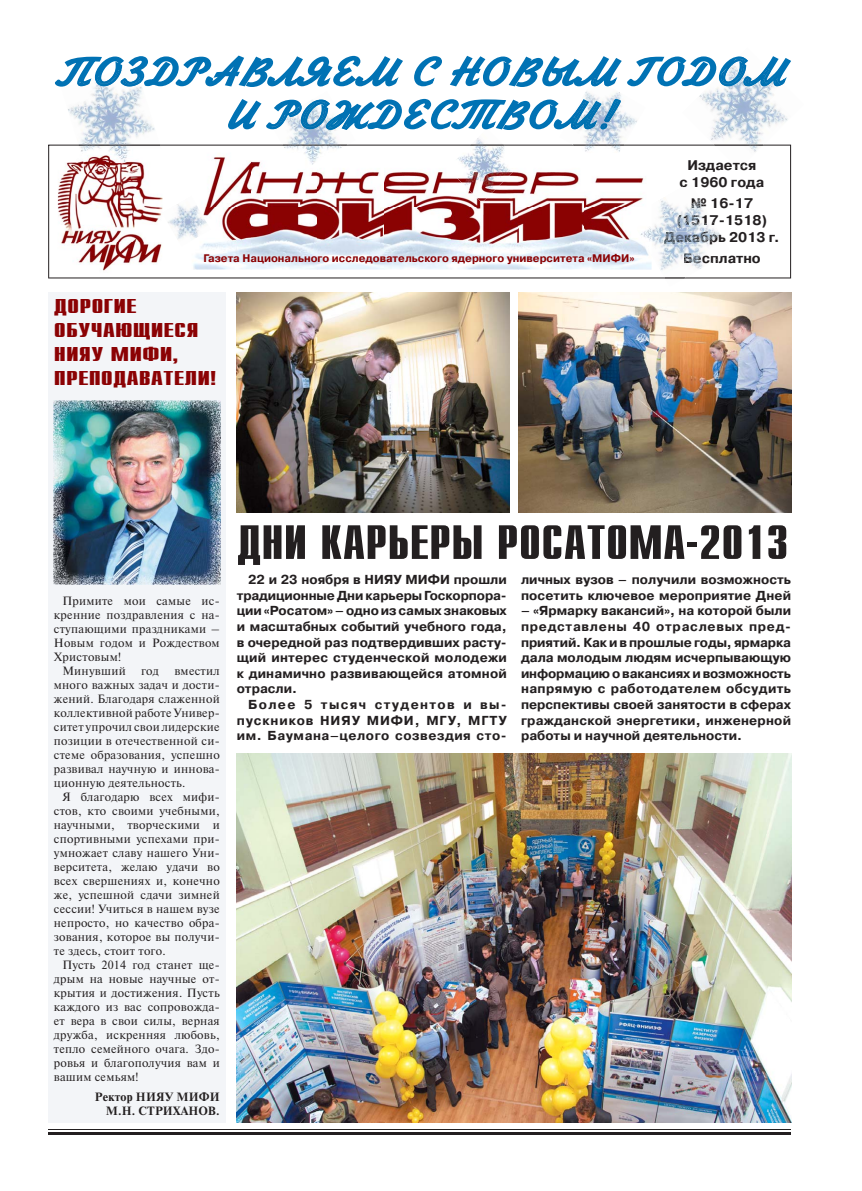
<style>
.page{position:relative;width:862px;height:1191px;background:#fff}
.page>*{position:absolute;margin:0;border:0;box-sizing:border-box;transform-origin:0 0}
.t1{font:700 48px "Compact C";color:#231f20;scale:1.15 1}
.t2{font:40px/43px "Zhikharev C";letter-spacing:.04em;color:#0072b4;text-align:center;scale:1.13 1}
.t3{font:700 20px/24px "Compact C";color:#8b0204;scale:1.5 1}
.t4{font:700 14px/16.8px "Pragmatica C";color:#231f20;text-align:center}
.t5{font:700 13px/15.6px "Pragmatica C";letter-spacing:.015em;color:#231f20;text-align:justify}
.t6{font:12px/14px "Newton C";letter-spacing:.02em;color:#231f20;text-align:justify}
.t7{font:700 12px/14px "Newton C";letter-spacing:.02em;color:#231f20;text-align:right}
.t8{font:700 11px "Pragmatica C";color:#8b0204}
.s1{color:#282627}
.s2{color:#4a5660}
.s3{color:#4b5869}
.s4{color:#4d586c}
.s5{color:#4c5a6b}
.s6{color:#506071}
.s7{color:#556372}
.s8{color:#566575}
.s9{color:#505f71}
.s10{color:#38393c}
</style>
<div class="page">
<hr style="left:48px;top:1129px;width:743px;height:1px;background:#231f20">
<hr style="left:48px;top:1131px;width:743px;height:3px;background:#231f20">
<svg style="left:48px;top:145px;width:743px;height:133px"></svg>
<img style="left:58px;top:148px;width:104px;height:125px">
<img style="left:518px;top:292px;width:273px;height:221px">
<img style="left:237px;top:292px;width:273px;height:221px">
<img style="left:237px;top:753px;width:554px;height:370px">
<div style="left:48px;top:292px;width:177px;height:831px;background:#f3f5f8"></div>
<img style="left:54px;top:401px;width:166px;height:183px">
<img style="left:682px;top:87px;width:110px;height:73px">
<img style="left:729px;top:160px;width:19px;height:10px">
<img style="left:714px;top:145px;width:50px;height:1px">
<img style="left:470px;top:138px;width:34px;height:8px">
<img style="left:447px;top:146px;width:75px;height:57px">
<img style="left:162px;top:199px;width:22px;height:48px">
<img style="left:184px;top:195px;width:27px;height:50px">
<img style="left:651px;top:187px;width:79px;height:92px">
<img style="left:629px;top:204px;width:22px;height:51px">
<img style="left:680px;top:182px;width:14px;height:6px">
<img style="left:691px;top:198px;width:14px;height:10px">
<img style="left:677px;top:215px;width:39px;height:13px">
<img style="left:664px;top:231px;width:62px;height:13px">
<img style="left:684px;top:254px;width:43px;height:10px">
<svg style="left:664px;top:277px;width:22px;height:1px"></svg>
<img style="left:559px;top:91px;width:87px;height:54px">
<svg style="left:55px;top:56px;width:736px;height:31px"></svg>
<img style="left:589px;top:78px;width:2px;height:8px">
<img style="left:591px;top:77px;width:18px;height:9px">
<img style="left:574px;top:146px;width:49px;height:21px">
<img style="left:572px;top:145px;width:52px;height:1px">
<img style="left:273px;top:130px;width:82px;height:15px">
<svg style="left:228px;top:99px;width:393px;height:31px"></svg>
<img style="left:270px;top:100px;width:78px;height:29px">
<img style="left:283px;top:146px;width:63px;height:27px">
<img style="left:282px;top:145px;width:66px;height:1px">
<img style="left:61px;top:86px;width:100px;height:62px">
<img style="left:79px;top:86px;width:54px;height:1px">
<img style="left:68px;top:65px;width:10px;height:21px">
<img style="left:78px;top:65px;width:64px;height:21px">
<img style="left:77px;top:66px;width:64px;height:20px">
<img style="left:78px;top:145px;width:82px;height:1px">
<img style="left:79px;top:148px;width:83px;height:26px">
<h2 class="t2" style="left:56px;top:51px;width:645px">ПОЗДРАВЛЯЕМ С НОВЫМ ГОДОМ<br>И РОЖДЕСТВОМ!</h2>
<p class="t4" style="left:679px;top:158px;width:86px">Издается<br>с 1960 года</p>
<p class="t4" style="left:664px;top:196px;width:117px">№ 16-17 (<span class="s1">1</span><span class="s2">5</span>17-1518)<br>Д<span class="s3">е</span><span class="s4">к</span><span class="s5">а</span><span class="s6">б</span><span class="s7">р</span><span class="s8">ь</span> 2013 г.</p>
<p class="t8" style="left:204px;top:254px;width:432px">Газета Национального исследовательского ядерного университета «МИФИ»</p>
<p class="t4" style="left:683px;top:251px;width:79px"><span class="s9">Б</span><span class="s10">е</span>сплатно</p>
<h3 class="t3" style="left:54px;top:295px;width:110px">ДОРОГИЕ<br>ОБУЧАЮЩИЕСЯ<br>НИЯУ МИФИ,<br>ПРЕПОДАВАТЕЛИ!</h3>
<p class="t6" style="left:62px;top:595px;width:159px">Примите мои самые ис-</p>
<p class="t6" style="left:54px;top:609px;width:167px">кренние поздравления с на-</p>
<p class="t6" style="left:54px;top:623px;width:167px">ступающими праздниками –</p>
<p class="t6" style="left:54px;top:637px;width:167px">Новым годом и Рождеством</p>
<p class="t6" style="left:54px;top:651px;width:69px">Христовым!</p>
<p class="t6" style="left:62px;top:665px;width:65px">Минувший</p>
<p class="t6" style="left:141px;top:665px;width:19px">год</p>
<p class="t6" style="left:54px;top:665px;width:167px;text-indent:121px">вместил много важных задач и дости&shy;жений. Благодаря слаженной коллективной работе Универ&shy;ситет упрочил свои лидерские позиции в отечественной си&shy;стеме образования, успешно развивал научную и иннова&shy;ционную деятельность.</p>
<p class="t6" style="left:54px;top:791px;width:167px;text-indent:9px">Я благодарю всех мифи&shy;стов, кто своими учебными, научными, творческими и спортивными успехами при&shy;умножает славу нашего Уни&shy;верситета, желаю удачи во всех свершениях и, конечно же, успешной сдачи зимней сессии! Учиться в нашем вузе непросто, но качество обра&shy;зования, которое вы получи&shy;те здесь, стоит того.</p>
<p class="t6" style="left:54px;top:959px;width:167px;text-indent:9px">Пусть 2014 год станет ще&shy;дрым на новые научные от&shy;крытия и достижения. Пусть каждого из вас сопровожда&shy;ет вера в свои силы, верная дружба, искренняя любовь, тепло семейного очага. Здо&shy;ровья и благополучия вам и вашим семьям!</p>
<p class="t7" style="left:95px;top:1090px;width:127px">Ректор НИЯУ МИФИ<br>М.Н. СТРИХАНОВ.</p>
<h1 class="t1" style="left:237px;top:518px;width:481px">ДНИ КАРЬЕРЫ РОСАТОМА-2013</h1>
<p class="t5" style="left:237px;top:573px;width:272px;text-indent:11px">22 и 23 ноября в НИЯУ МИФИ прошли традиционные Дни карьеры Госкорпора&shy;ции «Росатом» – одно из самых знаковых и масштабных событий учебного года, в очередной раз подтвердивших расту&shy;щий интерес студенческой молодежи к динамично развивающейся атомной отрасли.</p>
<p class="t5" style="left:237px;top:698px;width:272px;text-indent:11px">Более 5 тысяч студентов и вы&shy;пускников НИЯУ МИФИ, МГУ, МГТУ им. Баумана–целого созвездия сто-</p>
<p class="t5" style="left:521px;top:573px;width:272px">личных вузов – получили возможность посетить ключевое мероприятие Дней</p>
<p class="t5" style="left:521px;top:604px;width:272px">– «Ярмарку вакансий», на которой были представлены 40 отраслевых пред&shy;приятий. Как и в прошлые годы, ярмарка дала молодым людям исчерпывающую информацию о вакансиях и возможность напрямую с работодателем обсудить перспективы своей занятости в сферах гражданской энергетики, инженерной работы и научной деятельности.</p>
</div>
